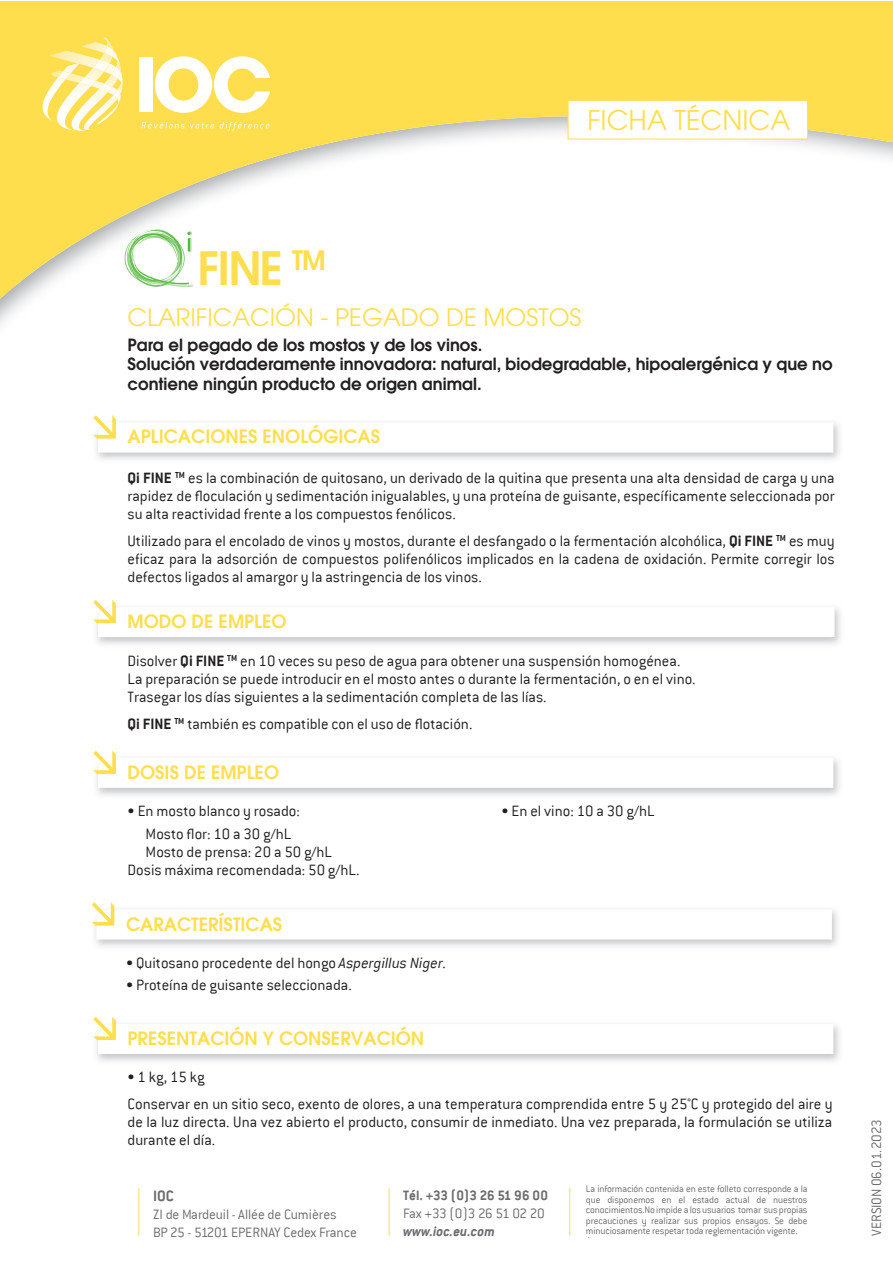
<style>
.page{position:relative;width:893px;height:1263px;background:#fff}
.page>*{position:absolute;margin:0;border:0;box-sizing:border-box;transform-origin:0 0}
.t1{font:700 45px "ITC Avant Garde LT";color:#ffde4e}
.t2{font:27px "Avant Garde LT";color:#ffde4e}
.t3{font:24px "Avant Garde LT";color:#ffde4e}
.t4{font:700 18px "ITC Avant Garde LT";color:#ffde4e}
.t5{font:300 16.5px/18px "Conduit ITC";color:#231f20}
.t6{font:700 16.5px/19.8px "ITC Avant Garde LT";color:#231f20}
.t7{font:700 16.5px "Conduit ITC";color:#6c6d70}
.t8{font:300 15px/18px "Conduit ITC";letter-spacing:-.01em;color:#6c6d70}
.t9{font:700 15px "Conduit ITC";color:#6c6d70}
.t10{font:300 15px "Conduit ITC";letter-spacing:-.03em;color:#6c6d70}
.t11{font:italic 700 15px "Conduit ITC";color:#6c6d70}
.t12{font:300 10.5px/10.5px "Conduit ITC";letter-spacing:-.015em;color:#6c6d70;text-align:justify}
.t13{font:300 10.5px "Conduit ITC";letter-spacing:-.015em;color:#6c6d70;scale:.96 1}
.s1{font-weight:700}
.s2{font-style:italic}
</style>
<div class="page">
<svg style="left:0;top:1px;width:893px;height:324px"></svg>
<svg style="left:567px;top:100px;width:241px;height:40px"></svg>
<img style="left:49px;top:51px;width:6px;height:12px">
<img style="left:121px;top:77px;width:2px;height:53px">
<img style="left:113px;top:106px;width:8px;height:25px">
<img style="left:55px;top:37px;width:58px;height:94px">
<img style="left:93px;top:60px;width:6px;height:12px">
<img style="left:79px;top:77px;width:17px;height:9px">
<svg style="left:99px;top:37px;width:23px;height:69px"></svg>
<img style="left:39px;top:63px;width:40px;height:59px">
<svg style="left:58px;top:71px;width:13px;height:8px"></svg>
<svg style="left:141px;top:122px;width:73px;height:6px"></svg>
<svg style="left:220px;top:122px;width:49px;height:9px"></svg>
<div style="left:139px;top:57px;width:14px;height:55px;background:#fff"></div>
<svg style="left:155px;top:56px;width:115px;height:57px"></svg>
<svg style="left:125px;top:229px;width:68px;height:58px"></svg>
<hr style="left:139px;top:1188px;width:1px;height:47px;background:#ffde4e">
<hr style="left:389px;top:1188px;width:1px;height:47px;background:#ffde4e">
<hr style="left:569px;top:1188px;width:1px;height:47px;background:#ffde4e">
<svg style="left:93px;top:415px;width:740px;height:38px"></svg>
<svg style="left:93px;top:600px;width:742px;height:37px"></svg>
<svg style="left:93px;top:1017px;width:740px;height:37px"></svg>
<svg style="left:92px;top:902px;width:740px;height:37px"></svg>
<svg style="left:93px;top:751px;width:740px;height:37px"></svg>
<h2 class="t2" style="left:587px;top:104px;width:204px">FICHA TÉCNICA</h2>
<h1 class="t1" style="left:198px;top:239px;width:130px">FINE <sup>TM</sup></h1>
<h3 class="t3" style="left:128px;top:303px;width:455px">CLARIFICACIÓN - PEGADO DE MOSTOS</h3>
<p class="t6" style="left:128px;top:334px;width:706px">Para el pegado de los mostos y de los vinos.<br>Solución verdaderamente innovadora: natural, biodegradable, hipoalergénica y que no contiene ningún producto de origen animal.</p>
<p class="t4" style="left:128px;top:424px;width:254px">APLICACIONES ENOLÓGICAS</p>
<p class="t5" style="left:128px;top:469px;width:709px;text-align:justify"><span class="s1">Qi FINE</span> <sup>TM</sup> es la combinación de quitosano, un derivado de la quitina que presenta una alta densidad de carga y una rapidez de floculación y sedimentación inigualables, y una proteína de guisante, específicamente seleccionada por su alta reactividad frente a los compuestos fenólicos.</p>
<p class="t5" style="left:128px;top:532px;width:708px;text-align:justify">Utilizado para el encolado de vinos y mostos, durante el desfangado o la fermentación alcohólica, <span class="s1">Qi FINE</span> <sup>TM</sup> es muy eficaz para la adsorción de compuestos polifenólicos implicados en la cadena de oxidación. Permite corregir los defectos ligados al amargor y la astringencia de los vinos.</p>
<p class="t4" style="left:128px;top:610px;width:161px">MODO DE EMPLEO</p>
<p class="t5" style="left:128px;top:652px;width:570px">Disolver <span class="s1">Qi FINE</span> <sup>TM</sup> en 10 veces su peso de agua para obtener una suspensión homogénea.<br>La preparación se puede introducir en el mosto antes o durante la fermentación, o en el vino.<br>Trasegar los días siguientes a la sedimentación completa de las lías.</p>
<p class="t5" style="left:128px;top:715px;width:346px"><span class="s1">Qi FINE</span> <sup>TM</sup> también es compatible con el uso de flotación.</p>
<p class="t4" style="left:128px;top:760px;width:153px">DOSIS DE EMPLEO</p>
<p class="t5" style="left:128px;top:800px;width:174px;line-height:22.5px;text-align:center">• En mosto blanco y rosado:<br>Mosto flor: 10 a 30 g/hL</p>
<p class="t5" style="left:128px;top:842px;width:233px;text-align:center">Mosto de prensa: 20 a 50 g/hL<br>Dosis máxima recomendada: 50 g/hL.</p>
<p class="t4" style="left:126px;top:912px;width:158px">CARACTERÍSTICAS</p>
<p class="t5" style="left:126px;top:954px;width:322px">• Quitosano procedente del hongo <span class="s2">Aspergillus Niger.</span></p>
<p class="t5" style="left:126px;top:976px;width:227px">• Proteína de guisante seleccionada.</p>
<p class="t4" style="left:128px;top:1026px;width:298px">PRESENTACIÓN Y CONSERVACIÓN</p>
<p class="t5" style="left:501px;top:802px;width:155px">• En el vino: 10 a 30 g/hL</p>
<p class="t5" style="left:128px;top:1063px;width:707px;line-height:27px">• 1 kg, 15 kg<br>Conservar en un sitio seco, exento de olores, a una temperatura comprendida entre 5 y 25°C y protegido del aire y</p>
<p class="t5" style="left:128px;top:1113px;width:706px">de la luz directa. Una vez abierto el producto, consumir de inmediato. Una vez preparada, la formulación se utiliza durante el día.</p>
<p class="t7" style="left:153px;top:1186px;width:22px">IOC</p>
<p class="t8" style="left:153px;top:1205px;width:205px">ZI de Mardeuil - Allée de Cumières<br>BP 25 - 51201 EPERNAY Cedex France</p>
<p class="t9" style="left:403px;top:1186px;width:146px">Tél. +33 (0)3 26 51 96 00</p>
<p class="t10" style="left:403px;top:1205px;width:143px">Fax +33 (0)3 26 51 02 20</p>
<p class="t11" style="left:403px;top:1222px;width:93px">www.ioc.eu.com</p>
<p class="t12" style="left:586px;top:1184px;width:223px">La información contenida en este folleto corresponde a la que disponemos en el estado actual de nuestros conocimientos.No impide a los usuarios tomar sus propias precauciones y realizar sus propios ensayos. Se debe minuciosamente respetar toda reglementación vigente.</p>
<p class="t13" style="left:588px;top:1229px;width:4px">.</p>
<p class="t8" style="left:867px;top:1235px;width:118px;rotate:-90deg">VERSION 06.01.2023</p>
</div>
